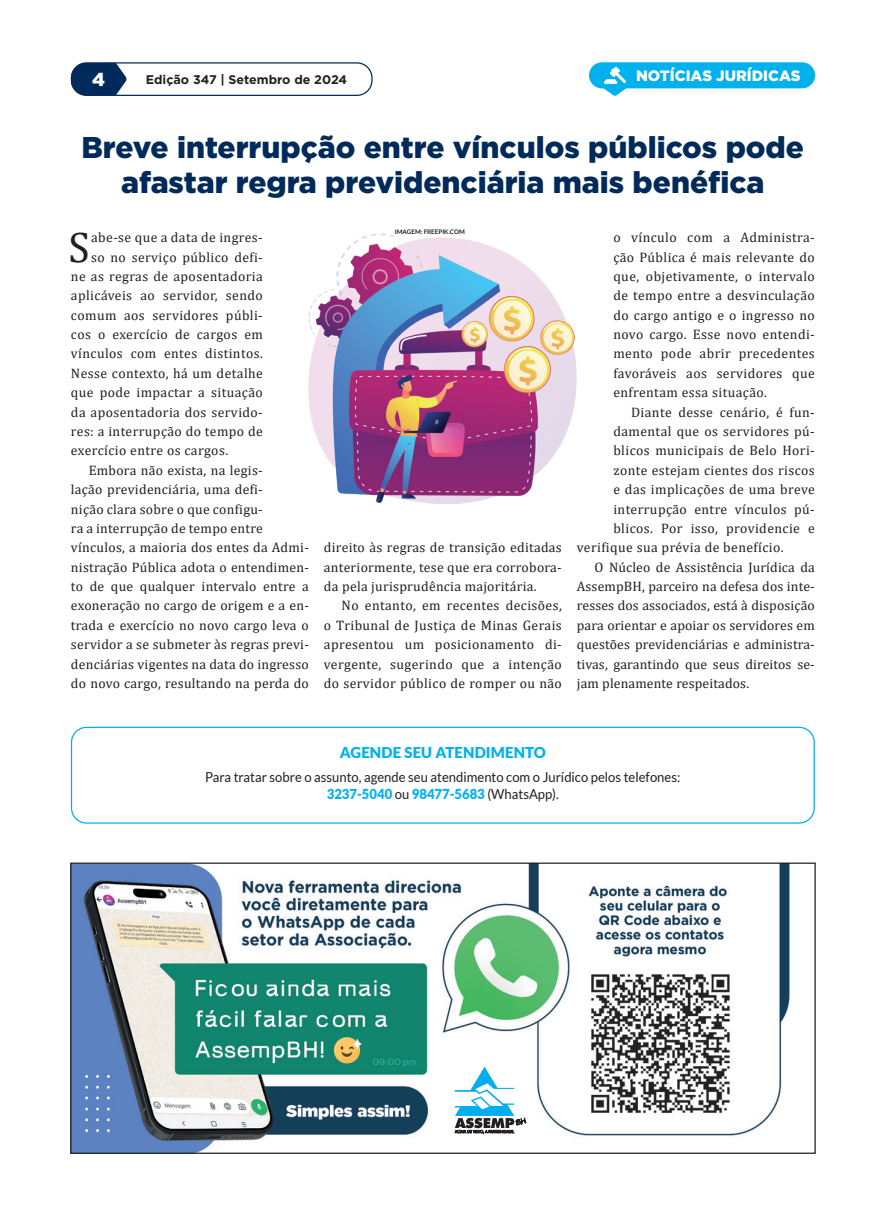
<style>
.page{position:relative;width:886px;height:1223px;background:#fff}
.page>*{position:absolute;margin:0;border:0;box-sizing:border-box;transform-origin:0 0}
.Intertitulo{font:42.88px "Cambria";color:#231f20}
.título_materia{font:900 30px/35px "Gotham";color:#002a5a;text-align:center}
.t1{font:900 18.75px "Gotham";color:#fff}
.t2{font:900 15px "Lato";letter-spacing:.01em;color:#00b1ed}
.t3{font:900 15px "Gotham";color:#fff}
.Intertitulo-2{font:13.75px/19.4px "Cambria";letter-spacing:.03em;color:#231f20;text-align:justify}
.t4{font:13.75px "Lato";color:#231f20;scale:.95 1}
.t5{font:900 13.75px "Lato";color:#00b1ed;scale:.95 1}
.t6{font:700 12.5px "Gotham";color:#231f20}
.crédito{font:700 6.25px "Lato";color:#231f20}
.s1{font-weight:400;color:#231f20}
</style>
<div class="page">
<svg style="left:71px;top:64px;width:56px;height:30px;background:#20446e"></svg>
<div style="left:71px;top:62px;width:302px;height:34px;border:1px solid #002a5a;border-radius:15px"></div>
<div style="left:589px;top:62px;width:226px;height:26px;background:#00b1ed;border-radius:13px"></div>
<svg style="left:603px;top:67px;width:24px;height:29px"></svg>
<div style="left:71px;top:726px;width:744px;height:97px;border:1px solid #00b1ed;border-radius:15px"></div>
<img style="left:308px;top:233px;width:269px;height:270px">
<img style="left:72px;top:864px;width:718px;height:287px">
<svg style="left:455px;top:1066px;width:71px;height:67px"></svg>
<h3 class="t1" style="left:92px;top:68px;width:14px">4</h3>
<p class="t6" style="left:146px;top:72px;width:203px">Edição 347 | Setembro de 2024</p>
<p class="t3" style="left:636px;top:67px;width:166px">NOTÍCIAS JURÍDICAS</p>
<p class="título_materia" style="left:81px;top:129px;width:724px">Breve interrupção entre vínculos públicos pode afastar regra previdenciária mais benéfica</p>
<p class="Intertitulo" style="left:69px;top:222px;width:23px">S</p>
<p class="Intertitulo-2" style="left:91px;top:228px;width:173px">abe-se que a data de ingres-</p>
<p class="Intertitulo-2" style="left:91px;top:247px;width:173px">so no serviço público defi-</p>
<p class="Intertitulo-2" style="left:71px;top:266px;width:193px">ne as regras de aposentadoria</p>
<p class="Intertitulo-2" style="left:71px;top:286px;width:193px">aplicáveis ao servidor, sendo</p>
<p class="Intertitulo-2" style="left:71px;top:305px;width:193px">comum aos servidores públi-</p>
<p class="Intertitulo-2" style="left:71px;top:324px;width:193px">cos o exercício de cargos em</p>
<p class="Intertitulo-2" style="left:71px;top:344px;width:193px">vínculos com entes distintos.</p>
<p class="Intertitulo-2" style="left:71px;top:363px;width:193px">Nesse contexto, há um detalhe</p>
<p class="Intertitulo-2" style="left:71px;top:383px;width:193px">que pode impactar a situação</p>
<p class="Intertitulo-2" style="left:71px;top:402px;width:193px">da aposentadoria dos servido-</p>
<p class="Intertitulo-2" style="left:71px;top:421px;width:193px">res: a interrupção do tempo de</p>
<p class="Intertitulo-2" style="left:71px;top:441px;width:159px">exercício entre os cargos.</p>
<p class="Intertitulo-2" style="left:71px;top:460px;width:239px;text-align:left;text-indent:18px">Embora não exista, na legis-<br>lação previdenciária, uma defi-<br>nição clara sobre o que configu-<br>ra a interrupção de tempo entre vínculos, a maioria dos entes da Admi&shy;nistração Pública adota o entendimen&shy;to de que qualquer intervalo entre a exoneração no cargo de origem e a en&shy;trada e exercício no novo cargo leva o servidor a se submeter às regras previ&shy;denciárias vigentes na data do ingresso do novo cargo, resultando na perda do</p>
<p class="crédito" style="left:395px;top:228px;width:72px">IMAGEM: FREEPIK.COM</p>
<p class="Intertitulo-2" style="left:324px;top:538px;width:239px">direito às regras de transição editadas anteriormente, tese que era corrobora&shy;da pela jurisprudência majoritária.</p>
<p class="Intertitulo-2" style="left:324px;top:596px;width:239px;text-indent:18px">No entanto, em recentes decisões, o Tribunal de Justiça de Minas Gerais apresentou um posicionamento di&shy;vergente, sugerindo que a intenção do servidor público de romper ou não</p>
<p class="Intertitulo-2" style="left:613px;top:228px;width:203px">o vínculo com a Administra&shy;ção Pública é mais relevante do que, objetivamente, o intervalo de tempo entre a desvinculação do cargo antigo e o ingresso no novo cargo. Esse novo entendi&shy;mento pode abrir precedentes favoráveis aos servidores que enfrentam essa situação.</p>
<p class="Intertitulo-2" style="left:631px;top:402px;width:185px">Diante desse cenário, é fun-</p>
<p class="Intertitulo-2" style="left:613px;top:421px;width:203px">damental que os servidores pú-</p>
<p class="Intertitulo-2" style="left:613px;top:441px;width:203px">blicos municipais de Belo Hori-</p>
<p class="Intertitulo-2" style="left:613px;top:460px;width:203px">zonte estejam cientes dos riscos</p>
<p class="Intertitulo-2" style="left:613px;top:479px;width:203px">e das implicações de uma breve</p>
<p class="Intertitulo-2" style="left:613px;top:499px;width:203px">interrupção entre vínculos pú-</p>
<p class="Intertitulo-2" style="left:613px;top:518px;width:203px">blicos. Por isso, providencie e</p>
<p class="Intertitulo-2" style="left:577px;top:538px;width:208px">verifique sua prévia de benefício.</p>
<p class="Intertitulo-2" style="left:577px;top:557px;width:239px;text-indent:18px">O Núcleo de Assistência Jurídica da AssempBH, parceiro na defesa dos inte&shy;resses dos associados, está à disposição para orientar e apoiar os servidores em questões previdenciárias e administra&shy;tivas, garantindo que seus direitos se&shy;jam plenamente respeitados.</p>
<p class="t2" style="left:340px;top:744px;width:208px">AGENDE SEU ATENDIMENTO</p>
<p class="t4" style="left:205px;top:769px;width:501px">Para tratar sobre o assunto, agende seu atendimento com o Jurídico pelos telefones:</p>
<p class="t5" style="left:327px;top:785px;width:246px">3237-5040 <span class="s1">ou</span> 98477-5683 <span class="s1">(WhatsApp).</span></p>
</div>
